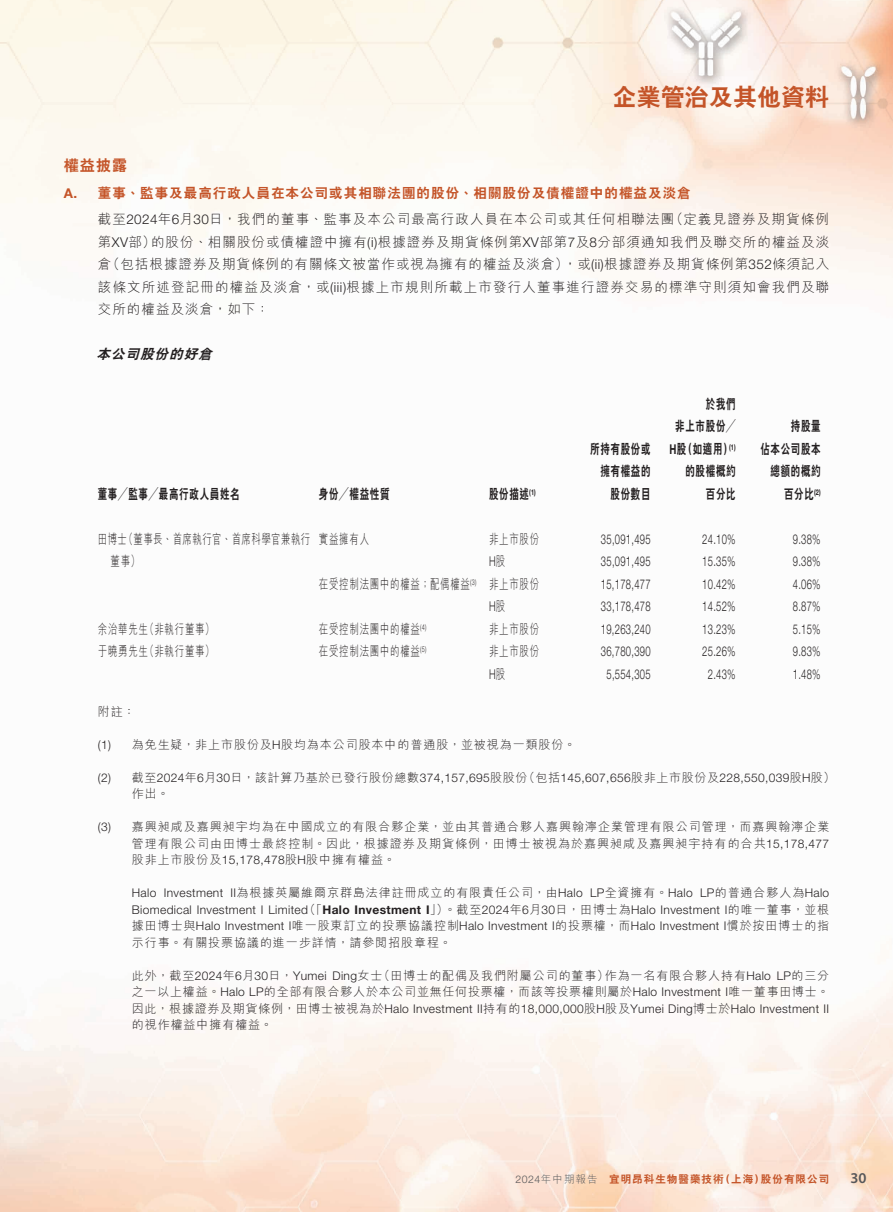
<style>
.page{position:relative;width:893px;height:1212px;background:#fff}
.page>*{position:absolute;margin:0;border:0;box-sizing:border-box;transform-origin:0 0}
.t1{font:800 24px "C Hei 2 HK";letter-spacing:.005em;color:#c45428}
.t2{font:800 15px "C Hei 2 HK";color:#c45428}
.t3{font:600 15px "Myriad Pro";color:#57585a}
.t4{font:300 13.5px/22.5px "M Hei HK";letter-spacing:.08em;color:#231f20}
.t5{font:300 13.5px "Helvetica Neue LT Std";letter-spacing:.03em;color:#231f20;scale:.7 1}
.t6{font:300 13.5px/22.5px "M Hei HK";letter-spacing:.08em;color:#231f20;scale:.7 1}
.t7{font:800 13.5px/22.5px "C Hei 2 HK";letter-spacing:.08em;color:#231f20;text-align:right;scale:.7 1}
.t8{font:800 13.5px "C Hei 2 HK";letter-spacing:.08em;color:#c45428}
.t9{font:300 13.5px "M Hei HK";letter-spacing:.045em;color:#231f20;scale:.7 1}
.t10{font:italic 800 13.5px "C Hei 2 HK";color:#231f20}
.t11{font:700 13.5px "Helvetica Neue LT Std";color:#c45428}
.t12{font:700 13.5px "Helvetica Neue LT Std";color:#231f20;scale:.7 1}
.t13{font:300 12px/16.5px "M Hei HK";letter-spacing:.08em;color:#231f20}
.t14{font:300 12px/16.5px "Helvetica Neue LT Std";letter-spacing:.03em;color:#231f20}
.t15{font:300 12px "M Hei HK";letter-spacing:.055em;color:#231f20}
.t16{font:800 10.5px "C Hei 2 HK";letter-spacing:.1em;color:#c45428}
.t17{font:300 10.5px "M Hei HK";letter-spacing:.1em;color:#57585a}
.t18{font:700 7.8px "Helvetica Neue LT Std";color:#231f20;scale:.7 1}
.t19{font:300 7.8px "Helvetica Neue LT Std";color:#231f20;scale:.7 1}
.s1{font-family:"Helvetica Neue LT Std"}
.s2{font-family:"C Hei 2 HK";font-weight:800;font-size:13.5px}
.s3{font-family:"C Hei 2 HK";font-weight:800}
.s4{font-family:"M Hei HK"}
.s5{font-family:"Helvetica Neue LT Std";font-weight:700}
</style>
<div class="page">
<img style="left:0;top:0;width:893px;height:1212px">
<h1 class="t1" style="left:613px;top:85px;width:218px">企業管治及其他資料</h1>
<p class="t2" style="left:64px;top:158px;width:65px">權益披露</p>
<p class="t8" style="left:98px;top:186px;width:594px">董事、監事及最高行政人員在本公司或其相聯法團的股份、相關股份及債權證中的權益及淡倉</p>
<p class="t11" style="left:64px;top:184px;width:15px">A.</p>
<p class="t4" style="left:151px;top:208px;width:680px;text-indent:-53px">截至<span class="s1">2024</span>年 月<span class="s1">6 30</span>日，我們的董事、監事及本公司最高行政人員在本公司或其任何相聯法團<br>的股份、相關股份或債權證中擁有 <span class="s1">)i(</span> 根據證券及期貨條例第<span class="s1">XV</span>部第 及<span class="s1">7 8</span>分部須通知我們及聯交所的權益及淡</p>
<p class="t4" style="left:670px;top:208px;width:161px">（定義見證券及期貨條例</p>
<p class="t4" style="left:98px;top:230px;width:59px">第<span class="s1">XV</span>部）</p>
<p class="t4" style="left:107px;top:253px;width:463px">（包括根據證券及期貨條例的有關條文被當作或視為擁有的權益及淡倉）</p>
<p class="t4" style="left:564px;top:253px;width:267px">，或 <span class="s1">)i i(</span> 根據證券及期貨條例第<span class="s1">352</span>條須記入</p>
<p class="t4" style="left:98px;top:253px;width:733px">倉<br>該條文所述登記冊的權益及淡倉，或<span class="s1">(iii)</span>根據上市規則所載上市發行人董事進行證券交易的標準守則須知會我們及聯交所的權益及淡倉，如下：</p>
<p class="t10" style="left:96px;top:347px;width:120px">本公司股份的好倉</p>
<p class="t7" style="left:98px;top:482px;width:204px">董事╱監事╱最高行政人員姓名</p>
<p class="t7" style="left:319px;top:482px;width:102px">身份╱權益性質</p>
<p class="t7" style="left:489px;top:482px;width:59px">股份描述</p>
<p class="t18" style="left:529px;top:487px;width:11px">(1)</p>
<p class="t7" style="left:590px;top:437px;width:88px">所持有股份或擁有權益的股份數目</p>
<p class="t7" style="left:675px;top:392px;width:88px">於我們<br>非上市股份╱</p>
<p class="t18" style="left:723px;top:442px;width:20px">(1)<span class="s2">(</span></p>
<p class="t7" style="left:683px;top:437px;width:58px">（如適用</p>
<p class="t12" style="left:670px;top:440px;width:25px">H<span class="s3">股</span></p>
<p class="t7" style="left:685px;top:460px;width:73px">的股權概約百分比</p>
<p class="t7" style="left:760px;top:415px;width:88px">持股量<br>佔本公司股本總額的概約</p>
<p class="t18" style="left:814px;top:487px;width:11px">(2)</p>
<p class="t7" style="left:784px;top:482px;width:44px">百分比</p>
<p class="t9" style="left:124px;top:532px;width:268px">（董事長、首席執行官、首席科學官兼執行</p>
<p class="t6" style="left:319px;top:527px;width:73px">實益擁有人</p>
<p class="t6" style="left:489px;top:527px;width:73px">非上市股份</p>
<p class="t6" style="left:111px;top:527px;width:43px;text-indent:-13px">田博士<br>董事(</p>
<p class="t5" style="left:793px;top:530px;width:41px">9.38%</p>
<p class="t5" style="left:702px;top:530px;width:49px">24.10%</p>
<p class="t5" style="left:601px;top:530px;width:72px">35,091,495</p>
<p class="t5" style="left:489px;top:553px;width:25px">H<span class="s4">股</span></p>
<p class="t5" style="left:702px;top:553px;width:49px">15.35%</p>
<p class="t5" style="left:793px;top:553px;width:41px">9.38%</p>
<p class="t5" style="left:601px;top:553px;width:72px">35,091,495</p>
<p class="t6" style="left:319px;top:572px;width:217px">在受控制法團中的權益；配偶權益</p>
<p class="t19" style="left:470px;top:577px;width:10px">)3(</p>
<p class="t6" style="left:489px;top:572px;width:73px">非上市股份</p>
<p class="t5" style="left:601px;top:575px;width:72px">15,178,477</p>
<p class="t5" style="left:702px;top:575px;width:49px">10.42%</p>
<p class="t5" style="left:793px;top:575px;width:41px">4.06%</p>
<p class="t5" style="left:489px;top:598px;width:25px">H<span class="s4">股</span></p>
<p class="t5" style="left:601px;top:598px;width:72px">33,178,478</p>
<p class="t5" style="left:702px;top:598px;width:49px">14.52%</p>
<p class="t5" style="left:793px;top:598px;width:41px">8.87%</p>
<p class="t6" style="left:145px;top:617px;width:101px">（非執行董事）</p>
<p class="t6" style="left:98px;top:617px;width:73px">余治華先生</p>
<p class="t6" style="left:319px;top:617px;width:146px">在受控制法團中的權益</p>
<p class="t19" style="left:420px;top:622px;width:10px">)4(</p>
<p class="t6" style="left:489px;top:617px;width:73px">非上市股份</p>
<p class="t5" style="left:601px;top:620px;width:72px">19,263,240</p>
<p class="t5" style="left:702px;top:620px;width:49px">13.23%</p>
<p class="t5" style="left:793px;top:620px;width:41px">5.15%</p>
<p class="t6" style="left:145px;top:640px;width:101px">（非執行董事）</p>
<p class="t6" style="left:98px;top:640px;width:73px">于曉勇先生</p>
<p class="t6" style="left:319px;top:640px;width:146px">在受控制法團中的權益</p>
<p class="t19" style="left:420px;top:645px;width:10px">)5(</p>
<p class="t6" style="left:489px;top:640px;width:73px">非上市股份</p>
<p class="t5" style="left:601px;top:643px;width:72px">36,780,390</p>
<p class="t5" style="left:702px;top:643px;width:49px">25.26%</p>
<p class="t5" style="left:793px;top:643px;width:41px">9.83%</p>
<p class="t5" style="left:489px;top:665px;width:25px">H<span class="s4">股</span></p>
<p class="t5" style="left:606px;top:665px;width:65px">5,554,305</p>
<p class="t5" style="left:708px;top:665px;width:41px">2.43%</p>
<p class="t5" style="left:793px;top:665px;width:41px">1.48%</p>
<p class="t13" style="left:98px;top:703px;width:39px">附註：</p>
<p class="t14" style="left:98px;top:736px;width:15px">1( )</p>
<p class="t13" style="left:132px;top:736px;width:446px">為免生疑，非上市股份及<span class="s1">H</span>股均為本公司股本中的普通股，並被視為一類股份。</p>
<p class="t14" style="left:98px;top:769px;width:15px">2( )</p>
<p class="t14" style="left:98px;top:818px;width:15px">3( )</p>
<p class="t14" style="left:523px;top:769px;width:313px"><span class="s4">（包括</span>145,607,656<span class="s4">股非上市股份及</span>228,550,039<span class="s4">股</span>H<span class="s4">股(</span></p>
<p class="t15" style="left:132px;top:771px;width:397px">截至<span class="s1">2024</span>年 月<span class="s1">6 30</span>日，該計算乃基於已發行股份總數<span class="s1">374,157,695</span>股股份</p>
<p class="t13" style="left:132px;top:785px;width:39px">作出。</p>
<p class="t13" style="left:132px;top:818px;width:699px">嘉興昶咸及嘉興昶宇均為在中國成立的有限合夥企業，並由其普通合夥人嘉興翰濘企業管理有限公司管理，而嘉興翰濘企業</p>
<p class="t13" style="left:132px;top:835px;width:699px">管理有限公司由田博士最終控制。因此，根據證券及期貨條例，田博士被視為於嘉興昶咸及嘉興昶宇持有的合共<span class="s1">15,178,477</span>股非上市股份及<span class="s1">15,178,478</span>股<span class="s1">H</span>股中擁有權益。</p>
<p class="t13" style="left:700px;top:884px;width:131px"><span class="s1">LP</span>的普通合夥人為<span class="s1">Halo</span></p>
<p class="t14" style="left:590px;top:884px;width:104px">LP<span class="s4">全資擁有。</span>Halo</p>
<p class="t13" style="left:231px;top:884px;width:354px"><span class="s1">II</span>為根據英屬維爾京群島法律註冊成立的有限責任公司，由<span class="s1">Halo</span></p>
<p class="t14" style="left:132px;top:884px;width:26px">Halo</p>
<p class="t14" style="left:164px;top:884px;width:61px">Investment</p>
<p class="t13" style="left:304px;top:901px;width:527px">（「<span class="s5">Halo Investment I</span>」）。截至<span class="s1">2024</span>年 月<span class="s1">6 30</span>日，田博士為<span class="s1">Halo Investment I</span>的唯一董事，並根</p>
<p class="t14" style="left:132px;top:901px;width:699px">Biomedical Investment I Limited<br><span class="s4">據田博士與</span>Halo Investment I<span class="s4">唯一股東訂立的投票協議控制</span>Halo Investment I<span class="s4">的投票權，而</span>Halo Investment I<span class="s4">慣於按田博士的指</span></p>
<p class="t13" style="left:132px;top:934px;width:321px">示行事。有關投票協議的進一步詳情，請參閱招股章程。</p>
<p class="t13" style="left:777px;top:967px;width:54px"><span class="s1">LP</span>的三分</p>
<p class="t13" style="left:378px;top:967px;width:232px">（田博士的配偶及我們附屬公司的董事）</p>
<p class="t13" style="left:605px;top:967px;width:168px">作為一名有限合夥人持有<span class="s1">Halo</span></p>
<p class="t14" style="left:332px;top:967px;width:51px">Ding<span class="s4">女士</span></p>
<p class="t14" style="left:132px;top:967px;width:196px"><span class="s4">此外，截至</span>2024<span class="s4">年 月</span>6 30<span class="s4">日，</span>Yumei</p>
<p class="t13" style="left:132px;top:983px;width:699px">之一以上權益。<span class="s1">Halo LP</span>的全部有限合夥人於本公司並無任何投票權，而該等投票權則屬於<span class="s1">Halo Investment I</span>唯一董事田博士。</p>
<p class="t14" style="left:132px;top:1000px;width:699px"><span class="s4">因此，根據證券及期貨條例，田博士被視為於</span>Halo Investment II<span class="s4">持有的</span>18,000,000<span class="s4">股</span>H<span class="s4">股及</span>Yumei Ding<span class="s4">博士於</span>Halo Investment II</p>
<p class="t13" style="left:132px;top:1016px;width:142px">的視作權益中擁有權益。</p>
<p class="t17" style="left:515px;top:1173px;width:84px"><span class="s1">2024</span>年中期報告</p>
<p class="t16" style="left:720px;top:1173px;width:46px">（上海）</p>
<p class="t16" style="left:609px;top:1173px;width:116px">宜明昂科生物醫藥技術</p>
<p class="t16" style="left:761px;top:1173px;width:70px">股份有限公司</p>
<p class="t3" style="left:850px;top:1168px;width:18px">30</p>
</div>
